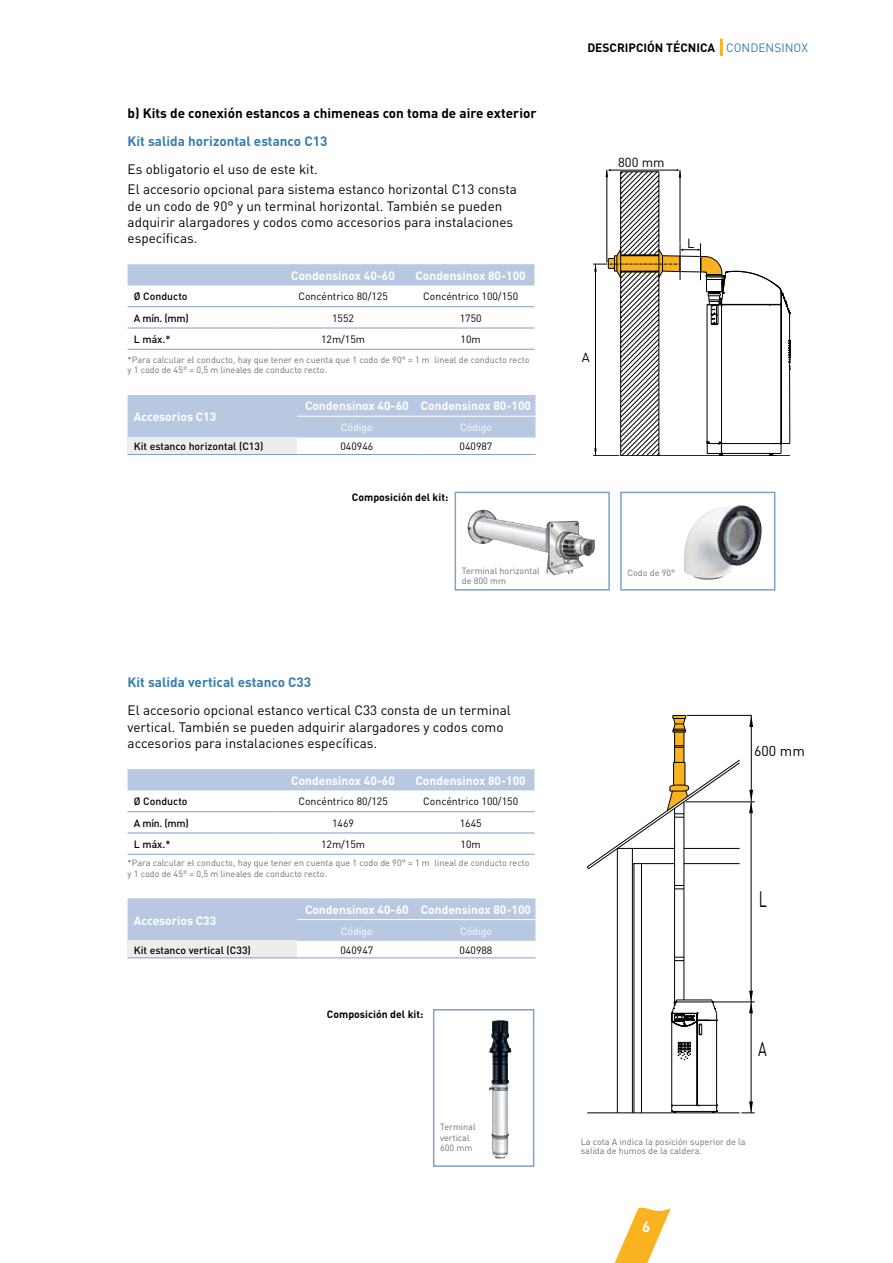
<style>
.page{position:relative;width:893px;height:1263px;background:#fff}
.page>*{position:absolute;margin:0;border:0;box-sizing:border-box;transform-origin:0 0}
.t1{font:22.2px "DIN";color:#000;scale:.64 1}
.t2{font:19.5px "DIN";color:#000;scale:.73 1}
.t3{font:700 15px "DIN";color:#fff}
.t4{font:14.25px "DIN";color:#000}
.t5{font:13.5px/16.2px "DIN";color:#000}
.t6{font:700 13.5px "DIN";color:#357eb2}
.t7{font:700 13.5px "DIN";color:#000}
.t8{font:13.05px "DIN";color:#000}
.t9{font:700 12px "DIN";color:#fff}
.t10{font:700 12px "DIN";color:#000}
.t11{font:10.5px "DIN";color:#000}
.t12{font:500 10.5px "DIN";color:#000}
.t13{font:700 10.5px "DIN";color:#000}
.t14{font:10.5px "DIN";color:#fff}
.t15{font:9px/10.8px "DIN";color:#706f6f}
.s1{font-weight:400;color:#357eb2}
</style>
<div class="page">
<svg style="left:614px;top:1207px;width:57px;height:56px"></svg>
<div style="left:128px;top:264px;width:406px;height:21px;background:#b9c8e1"></div>
<hr style="left:128px;top:306px;width:151px;height:1px;background:#7fa2c9">
<hr style="left:279px;top:306px;width:128px;height:1px;background:#7fa2c9">
<hr style="left:407px;top:306px;width:127px;height:1px;background:#7fa2c9">
<hr style="left:128px;top:328px;width:151px;height:1px;background:#7fa2c9">
<hr style="left:279px;top:328px;width:128px;height:1px;background:#7fa2c9">
<hr style="left:407px;top:328px;width:127px;height:1px;background:#7fa2c9">
<hr style="left:128px;top:349px;width:151px;height:1px;background:#7fa2c9">
<hr style="left:279px;top:349px;width:128px;height:1px;background:#7fa2c9">
<hr style="left:407px;top:349px;width:127px;height:1px;background:#7fa2c9">
<div style="left:128px;top:769px;width:406px;height:21px;background:#b9c8e1"></div>
<hr style="left:128px;top:811px;width:151px;height:1px;background:#7fa2c9">
<hr style="left:279px;top:811px;width:128px;height:1px;background:#7fa2c9">
<hr style="left:407px;top:811px;width:127px;height:1px;background:#7fa2c9">
<hr style="left:128px;top:833px;width:151px;height:1px;background:#7fa2c9">
<hr style="left:279px;top:833px;width:128px;height:1px;background:#7fa2c9">
<hr style="left:407px;top:833px;width:127px;height:1px;background:#7fa2c9">
<hr style="left:128px;top:854px;width:151px;height:1px;background:#7fa2c9">
<hr style="left:279px;top:854px;width:128px;height:1px;background:#7fa2c9">
<hr style="left:407px;top:854px;width:127px;height:1px;background:#7fa2c9">
<img style="left:468px;top:510px;width:127px;height:65px">
<div style="left:455px;top:492px;width:155px;height:99px;border:2px solid #7fa2c9"></div>
<img style="left:684px;top:505px;width:78px;height:75px">
<div style="left:620px;top:492px;width:155px;height:99px;border:2px solid #7fa2c9"></div>
<hr style="left:610px;top:170px;width:67px;height:1px;background:#000">
<svg style="left:620px;top:171px;width:62px;height:77px"></svg>
<hr style="left:680px;top:243px;width:1px;height:37px;background:#000">
<hr style="left:700px;top:243px;width:1px;height:37px;background:#000">
<svg style="left:593px;top:248px;width:197px;height:208px"></svg>
<svg style="left:605px;top:169px;width:6px;height:8px"></svg>
<hr style="left:607px;top:170px;width:1px;height:92px;background:#000">
<svg style="left:587px;top:715px;width:168px;height:398px"></svg>
<img style="left:488px;top:1020px;width:24px;height:139px">
<div style="left:433px;top:1009px;width:101px;height:158px;border:2px solid #7fa2c9"></div>
<hr style="left:720px;top:39px;width:3px;height:17px;background:#fab31e">
<div style="left:128px;top:395px;width:407px;height:42px;background:#b9c8e1"></div>
<div style="left:128px;top:437px;width:169px;height:17px;background:#ededed"></div>
<hr style="left:297px;top:416px;width:119px;height:1px;background:#fff">
<hr style="left:416px;top:416px;width:119px;height:1px;background:#fff">
<hr style="left:297px;top:454px;width:119px;height:1px;background:#7fa2c9">
<hr style="left:416px;top:454px;width:119px;height:1px;background:#7fa2c9">
<hr style="left:128px;top:454px;width:169px;height:1px;background:#7fa2c9">
<div style="left:128px;top:898px;width:407px;height:43px;background:#b9c8e1"></div>
<div style="left:128px;top:941px;width:169px;height:17px;background:#ededed"></div>
<hr style="left:297px;top:919px;width:119px;height:1px;background:#fff">
<hr style="left:416px;top:919px;width:119px;height:1px;background:#fff">
<hr style="left:297px;top:957px;width:119px;height:1px;background:#7fa2c9">
<hr style="left:416px;top:957px;width:119px;height:1px;background:#7fa2c9">
<hr style="left:128px;top:957px;width:169px;height:1px;background:#7fa2c9">
<h3 class="t7" style="left:128px;top:104px;width:410px">b) Kits de conexión estancos a chimeneas con toma de aire exterior</h3>
<h3 class="t6" style="left:128px;top:132px;width:201px">Kit salida horizontal estanco C13</h3>
<h3 class="t5" style="left:128px;top:159px;width:391px;line-height:20.4px">Es obligatorio el uso de este kit.<br>El accesorio opcional para sistema estanco horizontal C13 consta</h3>
<h3 class="t5" style="left:128px;top:197px;width:387px">de un codo de 90° y un terminal horizontal. También se pueden adquirir alargadores y codos como accesorios para instalaciones específicas.</h3>
<h3 class="t9" style="left:291px;top:268px;width:105px">Condensinox 40-60</h3>
<h3 class="t9" style="left:416px;top:268px;width:112px">Condensinox 80-100</h3>
<p class="t12" style="left:134px;top:290px;width:55px">Ø Conducto</p>
<p class="t11" style="left:298px;top:290px;width:91px">Concéntrico 80/125</p>
<p class="t11" style="left:423px;top:290px;width:96px">Concéntrico 100/150</p>
<p class="t12" style="left:134px;top:311px;width:56px">A mín. (mm)</p>
<p class="t11" style="left:332px;top:311px;width:23px">1552</p>
<p class="t11" style="left:460px;top:311px;width:23px">1750</p>
<p class="t12" style="left:134px;top:332px;width:38px">L máx.*</p>
<p class="t11" style="left:321px;top:333px;width:46px">12m/15m</p>
<p class="t11" style="left:461px;top:333px;width:22px">10m</p>
<p class="t15" style="left:128px;top:354px;width:403px">*Para calcular el conducto, hay que tener en cuenta que 1 codo de 90° = 1 m lineal de conducto recto y 1 codo de 45° = 0,5 m lineales de conducto recto.</p>
<h3 class="t9" style="left:134px;top:409px;width:84px">Accesorios C13</h3>
<h3 class="t9" style="left:305px;top:398px;width:228px">Condensinox 40-60 Condensinox 80-100</h3>
<p class="t14" style="left:341px;top:421px;width:33px">Código</p>
<p class="t14" style="left:460px;top:421px;width:33px">Código</p>
<p class="t12" style="left:134px;top:440px;width:131px">Kit estanco horizontal (C13)</p>
<p class="t11" style="left:340px;top:440px;width:34px">040946</p>
<p class="t11" style="left:460px;top:440px;width:34px">040987</p>
<p class="t13" style="left:352px;top:490px;width:98px">Composición del kit:</p>
<h3 class="t10" style="left:587px;top:40px;width:222px">DESCRIPCIÓN TÉCNICA <span class="s1">CONDENSINOX</span></h3>
<h3 class="t8" style="left:618px;top:155px;width:48px">800 mm</h3>
<h3 class="t8" style="left:687px;top:235px;width:9px">L</h3>
<h3 class="t8" style="left:582px;top:349px;width:9px">A</h3>
<p class="t15" style="left:462px;top:565px;width:79px">Terminal horizontal de 800 mm</p>
<p class="t15" style="left:627px;top:567px;width:49px">Codo de 90°</p>
<h3 class="t6" style="left:128px;top:674px;width:185px">Kit salida vertical estanco C33</h3>
<h3 class="t5" style="left:128px;top:702px;width:385px">El accesorio opcional estanco vertical C33 consta de un terminal vertical. También se pueden adquirir alargadores y codos como accesorios para instalaciones específicas.</h3>
<h3 class="t9" style="left:291px;top:773px;width:105px">Condensinox 40-60</h3>
<h3 class="t9" style="left:416px;top:773px;width:112px">Condensinox 80-100</h3>
<p class="t12" style="left:134px;top:795px;width:55px">Ø Conducto</p>
<p class="t11" style="left:298px;top:795px;width:91px">Concéntrico 80/125</p>
<p class="t11" style="left:423px;top:795px;width:96px">Concéntrico 100/150</p>
<p class="t12" style="left:134px;top:816px;width:56px">A mín. (mm)</p>
<p class="t11" style="left:332px;top:816px;width:23px">1469</p>
<p class="t11" style="left:460px;top:816px;width:23px">1645</p>
<p class="t12" style="left:134px;top:837px;width:38px">L máx.*</p>
<p class="t11" style="left:321px;top:837px;width:46px">12m/15m</p>
<p class="t11" style="left:461px;top:837px;width:22px">10m</p>
<p class="t15" style="left:128px;top:857px;width:403px">*Para calcular el conducto, hay que tener en cuenta que 1 codo de 90° = 1 m lineal de conducto recto y 1 codo de 45° = 0,5 m lineales de conducto recto.</p>
<h3 class="t9" style="left:134px;top:912px;width:84px">Accesorios C33</h3>
<h3 class="t9" style="left:305px;top:902px;width:228px">Condensinox 40-60 Condensinox 80-100</h3>
<p class="t14" style="left:341px;top:924px;width:33px">Código</p>
<p class="t14" style="left:460px;top:924px;width:33px">Código</p>
<p class="t12" style="left:134px;top:943px;width:118px">Kit estanco vertical (C33)</p>
<p class="t11" style="left:340px;top:943px;width:34px">040947</p>
<p class="t11" style="left:460px;top:943px;width:34px">040988</p>
<p class="t13" style="left:327px;top:1007px;width:98px">Composición del kit:</p>
<p class="t15" style="left:440px;top:1121px;width:37px">Terminal vertical<br>600 mm</p>
<h3 class="t4" style="left:754px;top:742px;width:52px">600 mm</h3>
<h1 class="t1" style="left:759px;top:885px;width:14px">L</h1>
<h2 class="t2" style="left:758px;top:1037px;width:13px">A</h2>
<p class="t15" style="left:581px;top:1137px;width:166px;line-height:9px">La cota A indica la posición superior de la salida de humos de la caldera.</p>
<h3 class="t3" style="left:642px;top:1216px;width:10px">6</h3>
</div>
